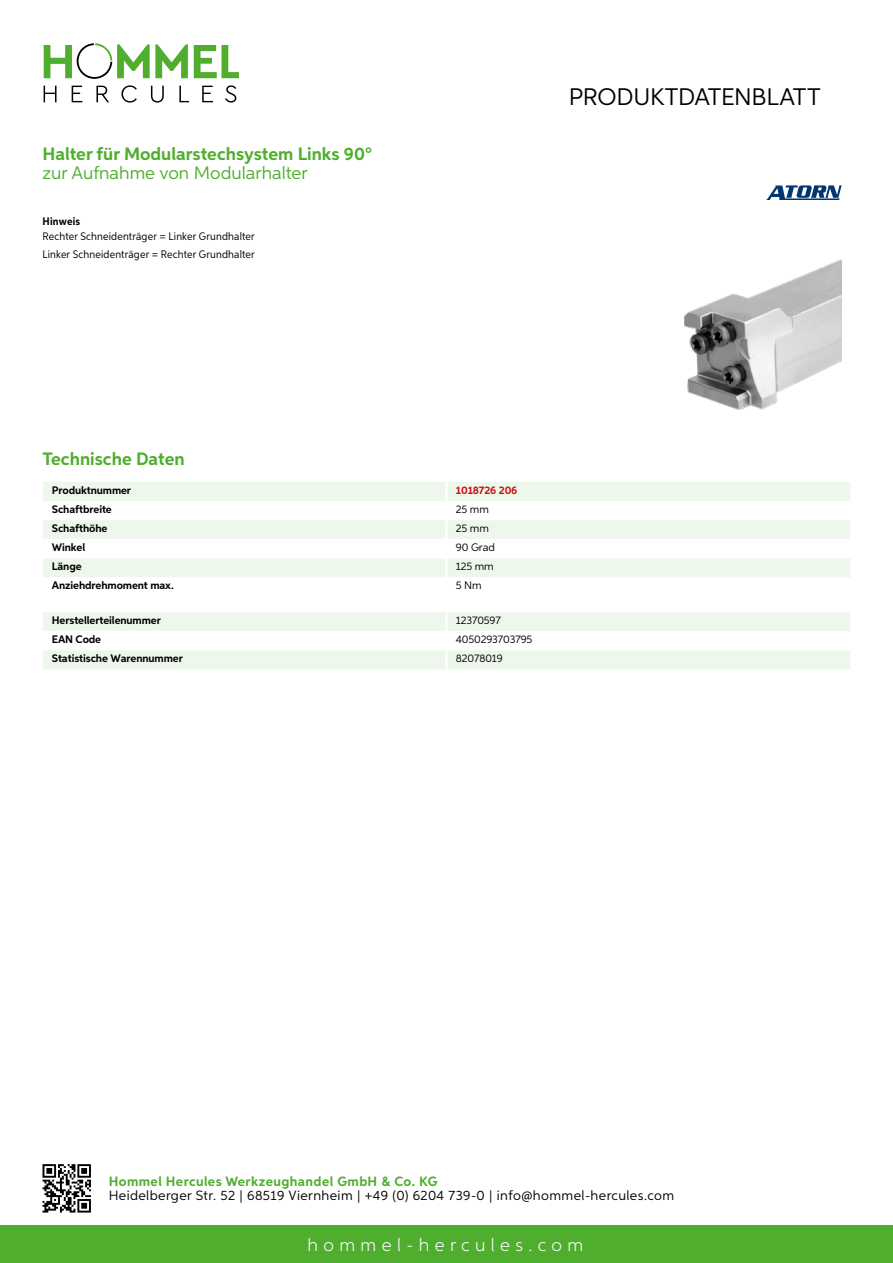
<style>
.page{position:relative;width:893px;height:1263px;background:#fff}
.page>*{position:absolute;margin:0;border:0;box-sizing:border-box;transform-origin:0 0}
.t1{font:24px "Aspira";letter-spacing:-.01em;color:#000}
.t2{font:700 18px "Aspira";color:#50ae2f}
.t3{font:18px "Aspira";color:#50ae2f}
.t4{font:300 18px "Aspira";letter-spacing:.3em;color:#fff}
.t5{font:13.5px "Aspira";letter-spacing:.03em;color:#000}
.t6{font:700 13.5px "Aspira";letter-spacing:.03em;color:#50ae2f}
.t7{font:700 10.95px "Aspira";letter-spacing:-.01em;color:#000}
.t8{font:10.95px/17.5px "Aspira Nar";letter-spacing:.015em;color:#000}
.t9{font:10.95px "Aspira";letter-spacing:-.01em;color:#000}
.t10{font:700 10.95px "Aspira";letter-spacing:-.01em;color:#cd1013}
.t11{font:700 10.95px "Aspira Nar";letter-spacing:.015em;color:#000}
</style>
<div class="page">
<div style="left:0;top:1226px;width:893px;height:37px;background:#50ae2f"></div>
<svg style="left:43px;top:1164px;width:48px;height:48px"></svg>
<svg style="left:194px;top:45px;width:45px;height:33px"></svg>
<svg style="left:44px;top:43px;width:144px;height:36px"></svg>
<svg style="left:44px;top:86px;width:13px;height:16px"></svg>
<svg style="left:72px;top:86px;width:10px;height:16px"></svg>
<svg style="left:96px;top:86px;width:13px;height:16px"></svg>
<svg style="left:121px;top:85px;width:16px;height:18px"></svg>
<svg style="left:151px;top:86px;width:13px;height:17px"></svg>
<svg style="left:179px;top:86px;width:10px;height:16px"></svg>
<svg style="left:202px;top:86px;width:11px;height:16px"></svg>
<svg style="left:225px;top:85px;width:11px;height:18px"></svg>
<div style="left:43px;top:482px;width:807px;height:19px;background:#eef7eb"></div>
<svg style="left:43px;top:520px;width:807px;height:57px;fill:#eef7eb"></svg>
<hr style="left:445px;top:482px;width:3px;height:19px;background:#fff">
<hr style="left:445px;top:520px;width:3px;height:19px;background:#fff">
<hr style="left:445px;top:539px;width:3px;height:19px;background:#fff">
<hr style="left:445px;top:558px;width:3px;height:19px;background:#fff">
<svg style="left:43px;top:612px;width:807px;height:57px"></svg>
<hr style="left:445px;top:650px;width:3px;height:19px;background:#fff">
<img style="left:684px;top:259px;width:158px;height:150px">
<svg style="left:766px;top:185px;width:76px;height:15px"></svg>
<h2 class="t2" style="left:43px;top:142px;width:331px">Halter für Modularstechsystem Links 90°</h2>
<h2 class="t3" style="left:43px;top:162px;width:267px">zur Aufnahme von Modularhalter</h2>
<p class="t11" style="left:43px;top:214px;width:39px">Hinweis</p>
<p class="t8" style="left:43px;top:227px;width:214px">Rechter Schneidenträger = Linker Grundhalter<br>Linker Schneidenträger = Rechter Grundhalter</p>
<h1 class="t1" style="left:569px;top:82px;width:253px">Produktdatenblatt</h1>
<h2 class="t2" style="left:43px;top:448px;width:144px">Technische Daten</h2>
<p class="t7" style="left:52px;top:483px;width:81px">Produktnummer</p>
<p class="t10" style="left:456px;top:483px;width:63px">1018726 206</p>
<p class="t7" style="left:52px;top:502px;width:61px">Schaftbreite</p>
<p class="t9" style="left:456px;top:502px;width:35px">25 mm</p>
<p class="t7" style="left:52px;top:521px;width:57px">Schafthöhe</p>
<p class="t9" style="left:456px;top:522px;width:35px">25 mm</p>
<p class="t7" style="left:52px;top:541px;width:35px">Winkel</p>
<p class="t9" style="left:456px;top:541px;width:41px">90 Grad</p>
<p class="t7" style="left:52px;top:560px;width:31px">Länge</p>
<p class="t9" style="left:456px;top:560px;width:39px">125 mm</p>
<p class="t7" style="left:52px;top:579px;width:123px">Anziehdrehmoment max.</p>
<p class="t9" style="left:456px;top:579px;width:27px">5 Nm</p>
<p class="t7" style="left:52px;top:613px;width:111px">Herstellerteilenummer</p>
<p class="t9" style="left:456px;top:613px;width:47px">12370597</p>
<p class="t7" style="left:52px;top:633px;width:51px">EAN Code</p>
<p class="t9" style="left:456px;top:633px;width:78px">4050293703795</p>
<p class="t7" style="left:52px;top:652px;width:132px">Statistische Warennummer</p>
<p class="t9" style="left:456px;top:652px;width:48px">82078019</p>
<p class="t6" style="left:109px;top:1172px;width:330px">Hommel Hercules Werkzeughandel GmbH &amp; Co. KG</p>
<p class="t5" style="left:109px;top:1187px;width:567px">Heidelberger Str. 52 | 68519 Viernheim | +49 (0) 6204 739-0 | info@hommel-hercules.com</p>
<h2 class="t4" style="left:307px;top:1234px;width:277px">hommel-hercules.com</h2>
</div>
